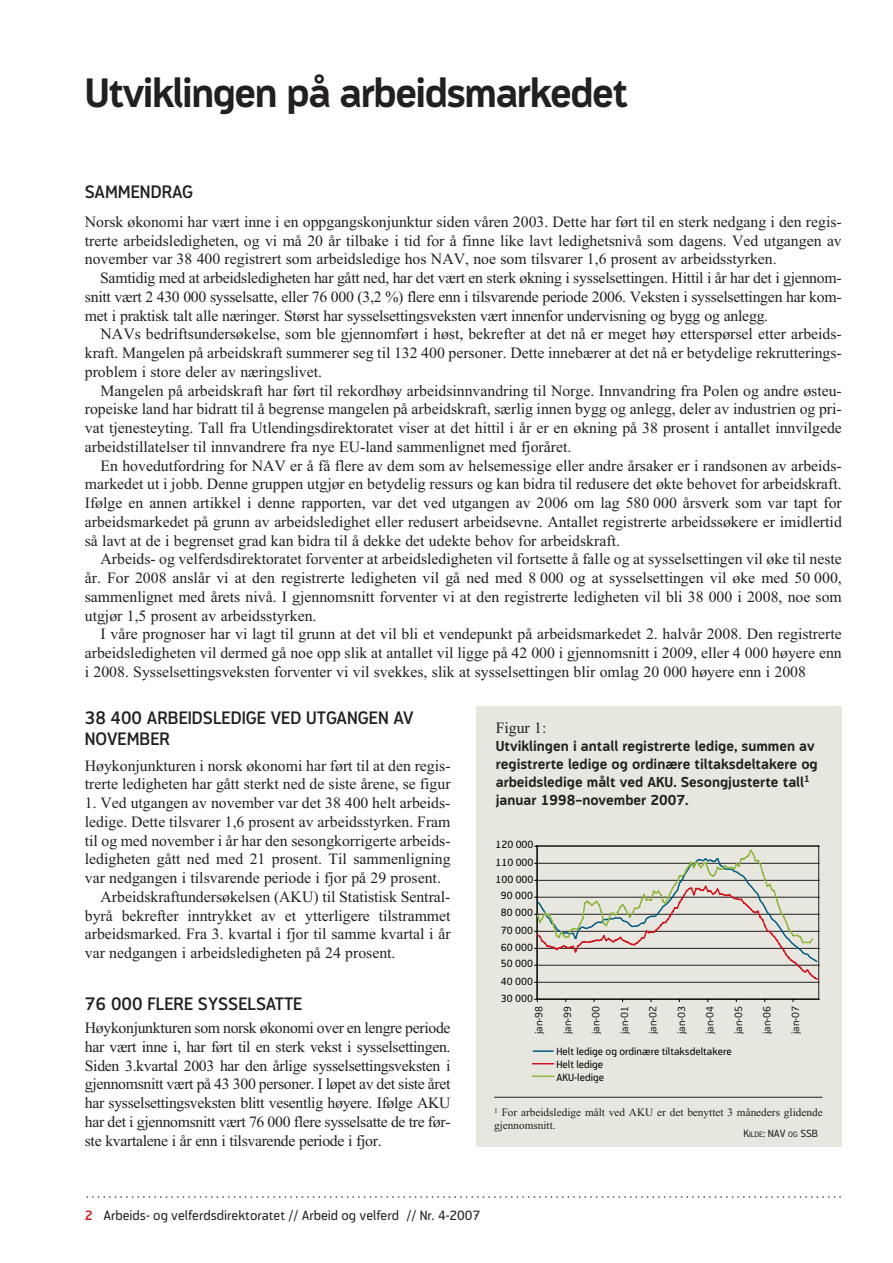
<style>
.page{position:relative;width:893px;height:1263px;background:#fff}
.page>*{position:absolute;margin:0;border:0;box-sizing:border-box;transform-origin:0 0}
.t1{font:700 40.5px "Modus";letter-spacing:-.035em;color:#231f20}
.t2{font:600 18px/20.2px "Modus";color:#231f20}
.t3{font:15.75px/18.8px "Times New Roman";color:#231f20;text-align:justify}
.t4{font:700 14.25px/18px "Modus";color:#231f20}
.t5{font:13.5px "Modus";color:#231f20}
.t6{font:11.25px/12.8px "Times New Roman";color:#231f20}
.t7{font:10.5px/12.6px "Modus";color:#020303}
.t8{font:10.5px "Modus";color:#231f20}
.s1{font-size:7.8px}
.s2{font-weight:600;color:#ce171e}
</style>
<div class="page">
<svg style="left:86px;top:1196px;width:755px;height:2px"></svg>
<div style="left:476px;top:706px;width:364px;height:441px;background:#e7e7e0"></div>
<hr style="left:537px;top:845px;width:282px;height:1px;background:#231f20">
<hr style="left:818px;top:846px;width:1px;height:153px;background:#231f20">
<hr style="left:537px;top:846px;width:1px;height:153px;background:#020303">
<hr style="left:537px;top:999px;width:282px;height:1px;background:#020303">
<svg style="left:535px;top:846px;width:284px;height:137px"></svg>
<hr style="left:533px;top:1050px;width:21px;height:2px;background:#005b7f">
<svg style="left:533px;top:1063px;width:21px;height:1px"></svg>
<hr style="left:533px;top:1075px;width:21px;height:2px;background:#8fb63e">
<hr style="left:494px;top:1097px;width:329px;height:1px;background:#231f20">
<h1 class="t1" style="left:85px;top:74px;width:545px">Utviklingen på arbeidsmarkedet</h1>
<p class="t2" style="left:85px;top:184px;width:110px">SAMMENDRAG</p>
<p class="t3" style="left:85px;top:214px;width:758px">Norsk økonomi har vært inne i en oppgangskonjunktur siden våren 2003. Dette har ført til en sterk nedgang i den regis&shy;trerte arbeidsledigheten, og vi må 20 år tilbake i tid for å finne like lavt ledighetsnivå som dagens. Ved utgangen av november var 38 400 registrert som arbeidsledige hos NAV, noe som tilsvarer 1,6 prosent av arbeidsstyrken.</p>
<p class="t3" style="left:85px;top:270px;width:758px;text-indent:15px">Samtidig med at arbeidsledigheten har gått ned, har det vært en sterk økning i sysselsettingen. Hittil i år har det i gjennom&shy;snitt vært 2 430 000 sysselsatte, eller 76 000 (3,2 %) flere enn i tilsvarende periode 2006. Veksten i sysselsettingen har kom&shy;met i praktisk talt alle næringer. Størst har sysselsettingsveksten vært innenfor undervisning og bygg og anlegg.</p>
<p class="t3" style="left:85px;top:326px;width:758px;text-indent:16px">NAVs bedriftsundersøkelse, som ble gjennomført i høst, bekrefter at det nå er meget høy etterspørsel etter arbeids&shy;kraft. Mangelen på arbeidskraft summerer seg til 132 400 personer. Dette innebærer at det nå er betydelige rekrutterings&shy;problem i store deler av næringslivet.</p>
<p class="t3" style="left:85px;top:382px;width:758px;text-indent:16px">Mangelen på arbeidskraft har ført til rekordhøy arbeidsinnvandring til Norge. Innvandring fra Polen og andre østeu&shy;ropeiske land har bidratt til å begrense mangelen på arbeidskraft, særlig innen bygg og anlegg, deler av industrien og pri&shy;vat tjenesteyting. Tall fra Utlendingsdirektoratet viser at det hittil i år er en økning på 38 prosent i antallet innvilgede arbeidstillatelser til innvandrere fra nye EU-land sammenlignet med fjoråret.</p>
<p class="t3" style="left:85px;top:457px;width:758px;text-indent:16px">En hovedutfordring for NAV er å få flere av dem som av helsemessige eller andre årsaker er i randsonen av arbeids&shy;markedet ut i jobb. Denne gruppen utgjør en betydelig ressurs og kan bidra til redusere det økte behovet for arbeidskraft.<br>Ifølge en annen artikkel i denne rapporten, var det ved utgangen av 2006 om lag 580 000 årsverk som var tapt for arbeidsmarkedet på grunn av arbeidsledighet eller redusert arbeidsevne. Antallet registrerte arbeidssøkere er imidlertid så lavt at de i begrenset grad kan bidra til å dekke det udekte behov for arbeidskraft.</p>
<p class="t3" style="left:85px;top:551px;width:758px;text-indent:16px">Arbeids- og velferdsdirektoratet forventer at arbeidsledigheten vil fortsette å falle og at sysselsettingen vil øke til neste år. For 2008 anslår vi at den registrerte ledigheten vil gå ned med 8 000 og at sysselsettingen vil øke med 50 000, sammenlignet med årets nivå. I gjennomsnitt forventer vi at den registrerte ledigheten vil bli 38 000 i 2008, noe som utgjør 1,5 prosent av arbeidsstyrken.</p>
<p class="t3" style="left:85px;top:626px;width:758px;text-indent:16px">I våre prognoser har vi lagt til grunn at det vil bli et vendepunkt på arbeidsmarkedet 2. halvår 2008. Den registrerte arbeidsledigheten vil dermed gå noe opp slik at antallet vil ligge på 42 000 i gjennomsnitt i 2009, eller 4 000 høyere enn i 2008. Sysselsettingsveksten forventer vi vil svekkes, slik at sysselsettingen blir omlag 20 000 høyere enn i 2008</p>
<p class="t2" style="left:85px;top:710px;width:330px">38 400 ARBEIDSLEDIGE VED UTGANGEN AV<br>NOVEMBER</p>
<p class="t3" style="left:85px;top:757px;width:367px">Høykonjunkturen i norsk økonomi har ført til at den regis&shy;trerte ledigheten har gått sterkt ned de siste årene, se figur</p>
<p class="t3" style="left:85px;top:795px;width:367px">1. Ved utgangen av november var det 38 400 helt arbeids-</p>
<p class="t3" style="left:85px;top:814px;width:367px">ledige. Dette tilsvarer 1,6 prosent av arbeidsstyrken. Fram</p>
<p class="t3" style="left:85px;top:832px;width:367px">til og med november i år har den sesongkorrigerte arbeids-</p>
<p class="t3" style="left:85px;top:851px;width:367px">ledigheten gått ned med 21 prosent. Til sammenligning</p>
<p class="t3" style="left:85px;top:870px;width:358px">var nedgangen i tilsvarende periode i fjor på 29 prosent.</p>
<p class="t3" style="left:101px;top:889px;width:351px">Arbeidskraftundersøkelsen (AKU) til Statistisk Sentral-</p>
<p class="t3" style="left:85px;top:907px;width:367px">byrå bekrefter inntrykket av et ytterligere tilstrammet</p>
<p class="t3" style="left:85px;top:926px;width:367px">arbeidsmarked. Fra 3. kvartal i fjor til samme kvartal i år</p>
<p class="t3" style="left:85px;top:945px;width:312px">var nedgangen i arbeidsledigheten på 24 prosent.</p>
<p class="t2" style="left:85px;top:996px;width:219px">76 000 FLERE SYSSELSATTE</p>
<p class="t3" style="left:85px;top:1020px;width:367px">Høykonjunkturen som norsk økonomi over en lengre periode har vært inne i, har ført til en sterk vekst i sysselsettingen.<br>Siden 3.kvartal 2003 har den årlige sysselsettingsveksten i gjennomsnitt vært på 43 300 personer. I løpet av det siste året har sysselsettingsveksten blitt vesentlig høyere. Ifølge AKU har det i gjennomsnitt vært 76 000 flere sysselsatte de tre før&shy;ste kvartalene i år enn i tilsvarende periode i fjor.</p>
<p class="t3" style="left:496px;top:720px;width:52px">Figur 1:</p>
<p class="t4" style="left:496px;top:737px;width:323px">Utviklingen i antall registrerte ledige, summen av registrerte ledige og ordinære tiltaksdeltakere og arbeidsledige målt ved AKU. Sesongjusterte tall<sup>1 </sup>januar 1998–november 2007.</p>
<p class="t7" style="left:495px;top:840px;width:40px">120 000</p>
<p class="t7" style="left:495px;top:857px;width:40px">110 000</p>
<p class="t7" style="left:495px;top:874px;width:40px">100 000</p>
<p class="t7" style="left:501px;top:891px;width:34px">90 000</p>
<p class="t7" style="left:501px;top:908px;width:34px">80 000</p>
<p class="t7" style="left:501px;top:925px;width:34px">70 000</p>
<p class="t7" style="left:501px;top:942px;width:34px">60 000</p>
<p class="t7" style="left:501px;top:959px;width:34px">50 000</p>
<p class="t7" style="left:501px;top:976px;width:34px">40 000</p>
<p class="t7" style="left:501px;top:993px;width:34px">30 000</p>
<p class="t8" style="left:535px;top:1034px;width:30px;rotate:-90deg">jan-98</p>
<p class="t8" style="left:564px;top:1034px;width:30px;rotate:-90deg">jan-99</p>
<p class="t8" style="left:592px;top:1034px;width:30px;rotate:-90deg">jan-00</p>
<p class="t8" style="left:621px;top:1034px;width:30px;rotate:-90deg">jan-01</p>
<p class="t8" style="left:649px;top:1034px;width:30px;rotate:-90deg">jan-02</p>
<p class="t8" style="left:678px;top:1034px;width:30px;rotate:-90deg">jan-03</p>
<p class="t8" style="left:706px;top:1034px;width:30px;rotate:-90deg">jan-04</p>
<p class="t8" style="left:735px;top:1034px;width:30px;rotate:-90deg">jan-05</p>
<p class="t8" style="left:763px;top:1034px;width:30px;rotate:-90deg">jan-06</p>
<p class="t8" style="left:792px;top:1034px;width:30px;rotate:-90deg">jan-07</p>
<p class="t7" style="left:556px;top:1047px;width:177px">Helt ledige og ordinære tiltaksdeltakere<br>Helt ledige<br>AKU-ledige</p>
<p class="t6" style="left:494px;top:1107px;width:330px"><sup>1</sup> For arbeidsledige målt ved AKU er det benyttet 3 måneders glidende gjennomsnitt.</p>
<p class="t8" style="left:743px;top:1129px;width:76px">K<span class="s1">ILDE</span>: NAV <span class="s1">OG</span> SSB</p>
<p class="t5" style="left:85px;top:1211px;width:397px"><span class="s2">2</span> Arbeids- og velferdsdirektoratet // Arbeid og velferd // Nr. 4-2007</p>
</div>
